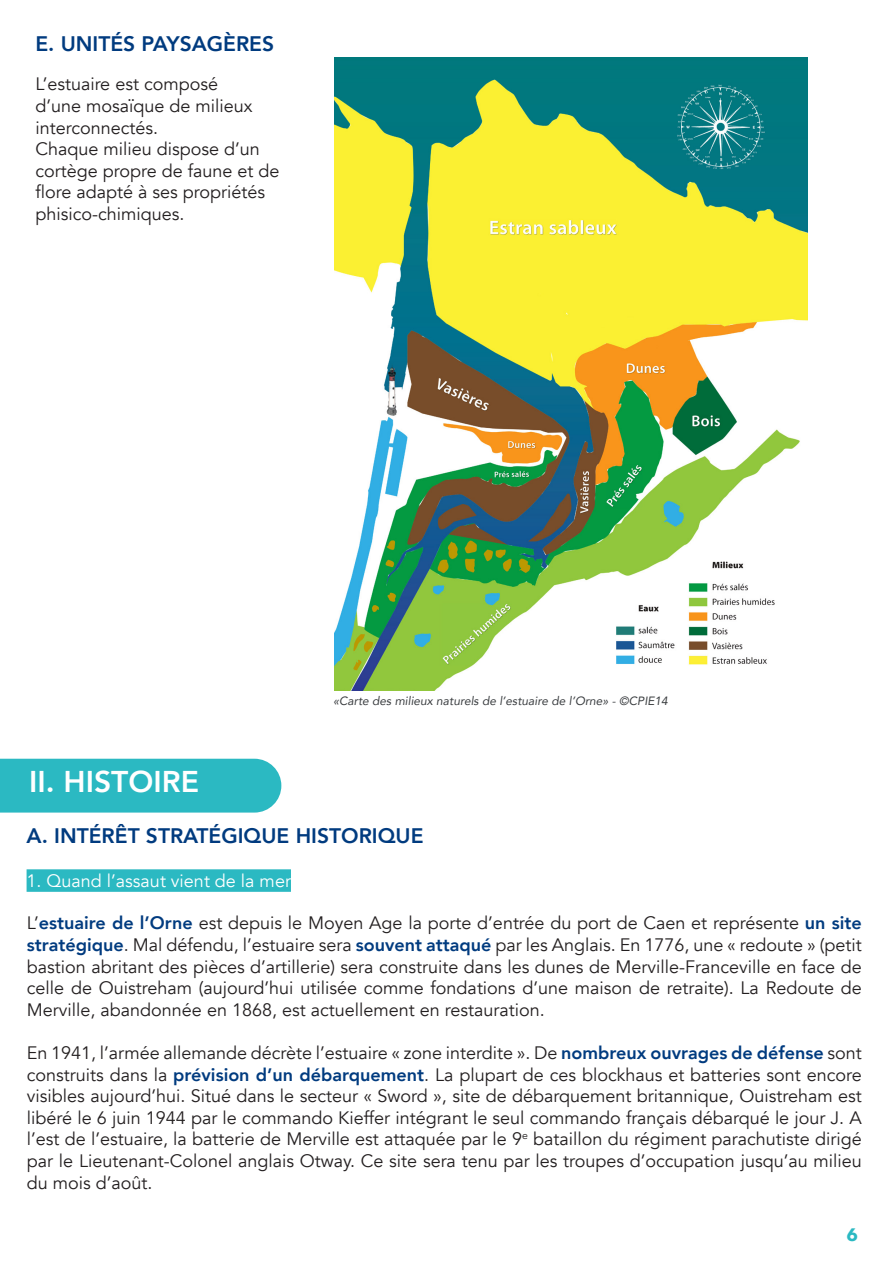
<style>
.page{position:relative;width:893px;height:1263px;background:#fff}
.page>*{position:absolute;margin:0;border:0;box-sizing:border-box;transform-origin:0 0}
.t1{font:800 30px "Avenir";color:#fff}
.t2{font:800 21px "Avenir";color:#013b7f}
.t3{font:18px/21.6px "Avenir";color:#231f20}
.t4{font:18px "Avenir";color:#fff}
.t5{font:700 18px "Avenir Next";color:#2bb9c2}
.t6{font:italic 12px "Avenir";color:#3a3d40}
.s1{font-weight:800;color:#013b7f}
</style>
<div class="page">
<div style="left:0;top:759px;width:281px;height:53px;background:#2bb9c2"></div>
<div style="left:27px;top:869px;width:264px;height:23px;background:#2bb9c2"></div>
<img style="left:335px;top:57px;width:473px;height:634px">
<p class="t2" style="left:35px;top:27px;width:240px">E. UNITÉS PAYSAGÈRES</p>
<p class="t3" style="left:35px;top:74px;width:219px">L’estuaire est composé d’une mosaïque de milieux interconnectés.</p>
<p class="t3" style="left:35px;top:138px;width:246px">Chaque milieu dispose d’un cortège propre de faune et de flore adapté à ses propriétés phisico-chimiques.</p>
<p class="t6" style="left:333px;top:694px;width:336px">«Carte des milieux naturels de l’estuaire de l’Orne» - ©CPIE14</p>
<p class="t1" style="left:29px;top:758px;width:172px">II. HISTOIRE</p>
<p class="t2" style="left:27px;top:819px;width:399px">A. INTÉRÊT STRATÉGIQUE HISTORIQUE</p>
<p class="t4" style="left:27px;top:870px;width:266px">1. Quand l’assaut vient de la mer</p>
<p class="t3" style="left:27px;top:913px;width:836px;text-align:justify">L’<span class="s1">estuaire de l’Orne</span> est depuis le Moyen Age la porte d’entrée du port de Caen et représente <span class="s1">un site stratégique</span>. Mal défendu, l’estuaire sera <span class="s1">souvent attaqué</span> par les Anglais. En 1776, une « redoute » (petit bastion abritant des pièces d’artillerie) sera construite dans les dunes de Merville-Franceville en face de celle de Ouistreham (aujourd’hui utilisée comme fondations d’une maison de retraite). La Redoute de Merville, abandonnée en 1868, est actuellement en restauration.</p>
<p class="t3" style="left:27px;top:1042px;width:836px;text-align:justify">En 1941, l’armée allemande décrète l’estuaire « zone interdite ». De <span class="s1">nombreux ouvrages de défense</span> sont construits dans la <span class="s1">prévision d’un débarquement</span>. La plupart de ces blockhaus et batteries sont encore visibles aujourd’hui. Situé dans le secteur « Sword », site de débarquement britannique, Ouistreham est libéré le 6 juin 1944 par le commando Kieffer intégrant le seul commando français débarqué le jour J. A l’est de l’estuaire, la batterie de Merville est attaquée par le 9<sup>e</sup> bataillon du régiment parachutiste dirigé par le Lieutenant-Colonel anglais Otway. Ce site sera tenu par les troupes d’occupation jusqu’au milieu du mois d’août.</p>
<p class="t5" style="left:846px;top:1219px;width:13px">6</p>
</div>
